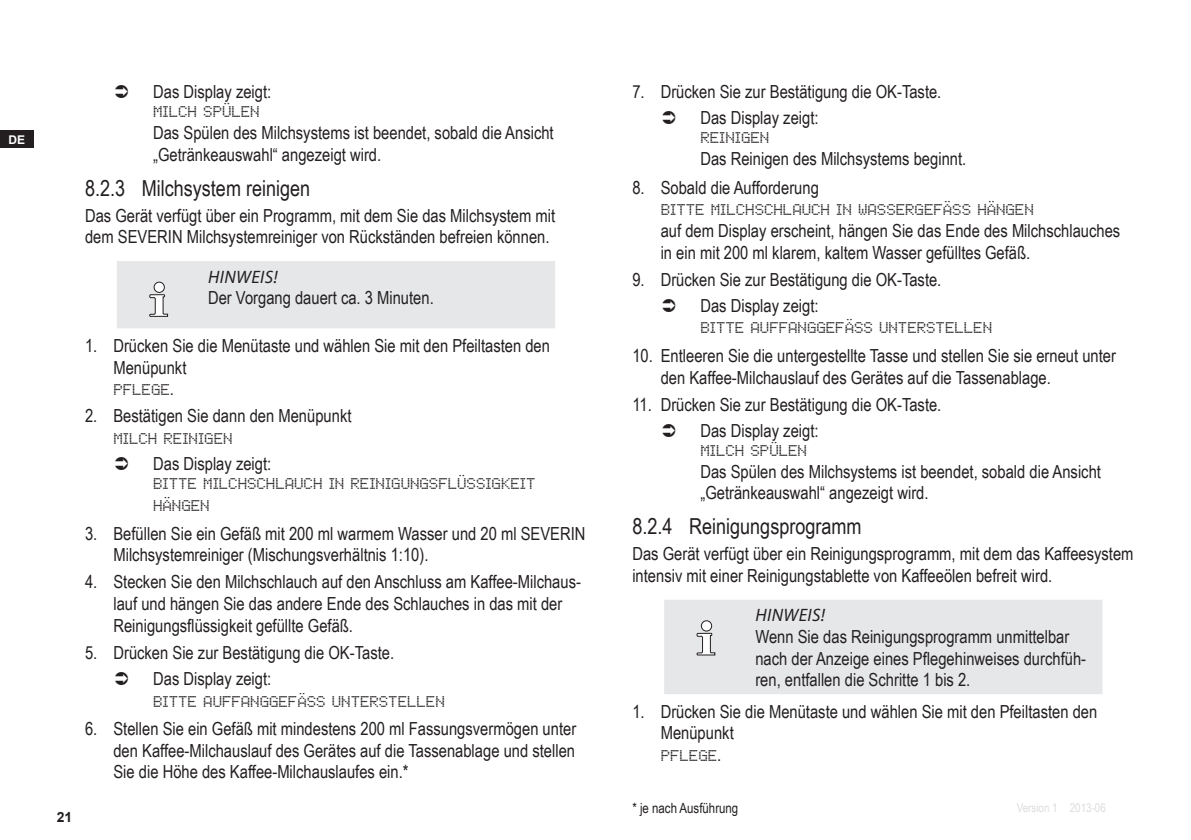
<style>
.page{position:relative;width:1191px;height:840px;background:#fff}
.page>*{position:absolute;margin:0;border:0;box-sizing:border-box;transform-origin:0 0}
.t1{font:22px "Arial Narrow";color:#231f20}
.t2{font:18px/21.6px "Arial Narrow";color:#231f20}
.t3{font:italic 18px "Myriad Pro";letter-spacing:.02em;color:#231f20}
.t4{font:16px/21.6px "Dot Matrix Two";color:#231f20}
.t5{font:14px "Arial Narrow";color:#231f20}
.t6{font:700 14px "Arial";color:#231f20}
.t7{font:12px "Arial Narrow";color:#dcdddf}
.t8{font:700 12px "Arial";color:#fff}
.s1{font-family:"Arial Narrow";font-size:18px}
</style>
<div class="page">
<div style="left:0;top:130px;width:33px;height:17px;background:#231f20"></div>
<div style="left:117px;top:261px;width:438px;height:67px;background:#e6e7e9"></div>
<div style="left:664px;top:600px;width:438px;height:93px;background:#e6e7e9"></div>
<div style="left:701px;top:620px;width:10px;height:10px;background:#fff;border-radius:50%"></div>
<div style="left:701px;top:620px;width:11px;height:11px;border:1px solid #231f20;border-radius:50%"></div>
<svg style="left:695px;top:632px;width:21px;height:23px"></svg>
<p class="t8" style="left:8px;top:131px;width:18px">DE</p>
<p class="t6" style="left:57px;top:807px;width:17px">21</p>
<p class="t2" style="left:153px;top:80px;width:120px">Das Display zeigt:</p>
<p class="t4" style="left:153px;top:100px;width:19px">MILCH</p>
<p class="t4" style="left:203px;top:100px;width:58px">SPÜLEN</p>
<p class="t2" style="left:153px;top:121px;width:402px">Das Spülen des Milchsystems ist beendet, sobald die Ansicht „Getränkeauswahl“ angezeigt wird.</p>
<p class="t1" style="left:85px;top:172px;width:227px">8.2.3 Milchsystem reinigen</p>
<p class="t2" style="left:85px;top:203px;width:472px">Das Gerät verfügt über ein Programm, mit dem Sie das Milchsystem mit dem SEVERIN Milchsystemreiniger von Rückständen befreien können.</p>
<p class="t3" style="left:208px;top:265px;width:71px">HINWEIS!</p>
<p class="t2" style="left:208px;top:286px;width:227px">Der Vorgang dauert ca. 3 Minuten.</p>
<p class="t2" style="left:113px;top:334px;width:438px;text-indent:-28px">1. Drücken Sie die Menütaste und wählen Sie mit den Pfeiltasten den<br>Menüpunkt</p>
<p class="t4" style="left:113px;top:378px;width:62px">PFLEGE<span class="s1">.</span></p>
<p class="t2" style="left:85px;top:404px;width:268px">2. Bestätigen Sie dann den Menüpunkt</p>
<p class="t4" style="left:113px;top:427px;width:121px">MILCH REINIGEN</p>
<p class="t2" style="left:153px;top:452px;width:120px">Das Display zeigt:</p>
<p class="t4" style="left:153px;top:472px;width:384px">BITTE MILCHSCHLAUCH IN REINIGUNGSFLÜSSIGKEIT<br>HÄNGEN</p>
<p class="t2" style="left:113px;top:521px;width:473px;text-indent:-28px">3. Befüllen Sie ein Gefäß mit 200 ml warmem Wasser und 20 ml SEVERIN<br>Milchsystemreiniger (Mischungsverhältnis 1:10).</p>
<p class="t2" style="left:113px;top:570px;width:469px;text-indent:-28px">4. Stecken Sie den Milchschlauch auf den Anschluss am Kaffee-Milchaus&shy;lauf und hängen Sie das andere Ende des Schlauches in das mit der<br>Reinigungsflüssigkeit gefüllte Gefäß.</p>
<p class="t2" style="left:153px;top:638px;width:242px;line-height:25.8px;text-indent:-68px">5. Drücken Sie zur Bestätigung die OK-Taste.<br>Das Display zeigt:</p>
<p class="t4" style="left:153px;top:689px;width:293px">BITTE AUFFANGGEFÄSS UNTERSTELLEN</p>
<p class="t2" style="left:113px;top:717px;width:464px;text-align:justify;text-indent:-28px">6. Stellen Sie ein Gefäß mit mindestens 200 ml Fassungsvermögen unter den Kaffee-Milchauslauf des Gerätes auf die Tassenablage und stellen Sie die Höhe des Kaffee-Milchauslaufes ein.*</p>
<p class="t2" style="left:700px;top:78px;width:242px;line-height:25.8px;text-indent:-68px">7. Drücken Sie zur Bestätigung die OK-Taste.<br>Das Display zeigt:</p>
<p class="t4" style="left:700px;top:126px;width:70px">REINIGEN</p>
<p class="t2" style="left:700px;top:147px;width:267px">Das Reinigen des Milchsystems beginnt.</p>
<p class="t2" style="left:632px;top:176px;width:188px">8. Sobald die Aufforderung</p>
<p class="t4" style="left:660px;top:198px;width:374px">BITTE MILCHSCHLAUCH IN WASSERGEFÄSS HÄNGEN</p>
<p class="t2" style="left:660px;top:219px;width:461px">auf dem Display erscheint, hängen Sie das Ende des Milchschlauches in ein mit 200 ml klarem, kaltem Wasser gefülltes Gefäß.</p>
<p class="t2" style="left:700px;top:266px;width:242px;line-height:25.8px;text-indent:-68px">9. Drücken Sie zur Bestätigung die OK-Taste.<br>Das Display zeigt:</p>
<p class="t4" style="left:700px;top:316px;width:293px">BITTE AUFFANGGEFÄSS UNTERSTELLEN</p>
<p class="t2" style="left:660px;top:344px;width:457px;text-indent:-28px">10. Entleeren Sie die untergestellte Tasse und stellen Sie sie erneut unter den Kaffee-Milchauslauf des Gerätes auf die Tassenablage.</p>
<p class="t2" style="left:700px;top:391px;width:242px;line-height:25.8px;text-indent:-68px">11. Drücken Sie zur Bestätigung die OK-Taste.<br>Das Display zeigt:</p>
<p class="t4" style="left:700px;top:439px;width:108px">MILCH SPÜLEN</p>
<p class="t2" style="left:700px;top:459px;width:402px">Das Spülen des Milchsystems ist beendet, sobald die Ansicht „Getränkeauswahl“ angezeigt wird.</p>
<p class="t1" style="left:632px;top:510px;width:231px">8.2.4 Reinigungsprogramm</p>
<p class="t2" style="left:632px;top:542px;width:503px">Das Gerät verfügt über ein Reinigungsprogramm, mit dem das Kaffeesystem intensiv mit einer Reinigungstablette von Kaffeeölen befreit wird.</p>
<p class="t3" style="left:755px;top:603px;width:71px">HINWEIS!</p>
<p class="t2" style="left:755px;top:624px;width:332px">Wenn Sie das Reinigungsprogramm unmittelbar nach der Anzeige eines Pflegehinweises durchfüh&shy;ren, entfallen die Schritte 1 bis 2.</p>
<p class="t2" style="left:660px;top:699px;width:438px;text-indent:-28px">1. Drücken Sie die Menütaste und wählen Sie mit den Pfeiltasten den<br>Menüpunkt</p>
<p class="t4" style="left:660px;top:743px;width:62px">PFLEGE<span class="s1">.</span></p>
<p class="t5" style="left:632px;top:797px;width:107px">* je nach Ausführung</p>
<p class="t7" style="left:1016px;top:798px;width:91px">Version 1 2013-06</p>
</div>
